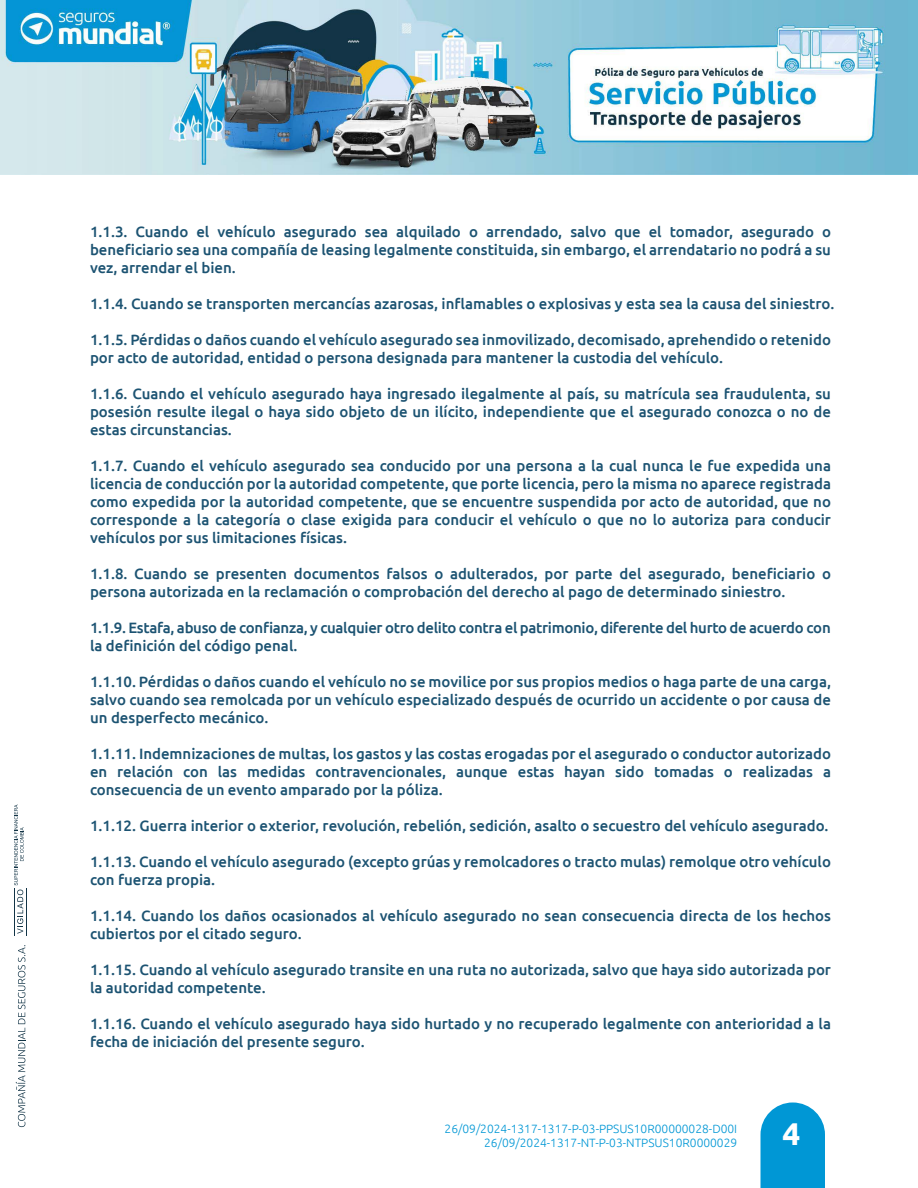
<style>
.page{position:relative;width:918px;height:1188px;background:#fff}
.page>*{position:absolute;margin:0;border:0;box-sizing:border-box;transform-origin:0 0}
.t1{font:700 31.5px "Ubuntu";color:#fff}
.t2{font:500 15px/18px "Ubuntu";color:#1c5372}
.t3{font:500 15px/18px "Ubuntu";letter-spacing:-.02em;color:#1c5372}
.t4{font:300 12px/14.4px "Ubuntu";color:#0097d5;text-align:right}
</style>
<div class="page">
<svg style="left:760px;top:1102px;width:65px;height:86px;background:#17a0d8"></svg>
<svg style="left:14px;top:805px;width:10px;height:129px"></svg>
<hr style="left:14px;top:888px;width:1px;height:48px;background:#123446">
<hr style="left:26px;top:888px;width:1px;height:48px;background:#123446">
<svg style="left:16px;top:945px;width:9px;height:182px"></svg>
<img style="left:0;top:0;width:918px;height:175px">
<p class="t2" style="left:90px;top:222px;width:743px;text-align:justify">1.1.3. Cuando el vehículo asegurado sea alquilado o arrendado, salvo que el tomador, asegurado o beneficiario sea una compañía de leasing legalmente constituida, sin embargo, el arrendatario no podrá a su vez, arrendar el bien.</p>
<p class="t2" style="left:90px;top:294px;width:746px">1.1.4. Cuando se transporten mercancías azarosas, inflamables o explosivas y esta sea la causa del siniestro.</p>
<p class="t2" style="left:90px;top:330px;width:743px">1.1.5. Pérdidas o daños cuando el vehículo asegurado sea inmovilizado, decomisado, aprehendido o retenido por acto de autoridad, entidad o persona designada para mantener la custodia del vehículo.</p>
<p class="t2" style="left:90px;top:384px;width:743px;text-align:justify">1.1.6. Cuando el vehículo asegurado haya ingresado ilegalmente al país, su matrícula sea fraudulenta, su posesión resulte ilegal o haya sido objeto de un ilícito, independiente que el asegurado conozca o no de estas circunstancias.</p>
<p class="t2" style="left:90px;top:456px;width:743px;text-align:justify">1.1.7. Cuando el vehículo asegurado sea conducido por una persona a la cual nunca le fue expedida una licencia de conducción por la autoridad competente, que porte licencia, pero la misma no aparece registrada como expedida por la autoridad competente, que se encuentre suspendida por acto de autoridad, que no corresponde a la categoría o clase exigida para conducir el vehículo o que no lo autoriza para conducir vehículos por sus limitaciones físicas.</p>
<p class="t2" style="left:90px;top:564px;width:743px">1.1.8. Cuando se presenten documentos falsos o adulterados, por parte del asegurado, beneficiario o persona autorizada en la reclamación o comprobación del derecho al pago de determinado siniestro.</p>
<p class="t3" style="left:90px;top:618px;width:743px">1.1.9. Estafa, abuso de confianza, y cualquier otro delito contra el patrimonio, diferente del hurto de acuerdo con la definición del código penal.</p>
<p class="t2" style="left:90px;top:672px;width:743px;text-align:justify">1.1.10. Pérdidas o daños cuando el vehículo no se movilice por sus propios medios o haga parte de una carga, salvo cuando sea remolcada por un vehículo especializado después de ocurrido un accidente o por causa de un desperfecto mecánico.</p>
<p class="t2" style="left:90px;top:744px;width:743px;text-align:justify">1.1.11. Indemnizaciones de multas, los gastos y las costas erogadas por el asegurado o conductor autorizado en relación con las medidas contravencionales, aunque estas hayan sido tomadas o realizadas a consecuencia de un evento amparado por la póliza.</p>
<p class="t2" style="left:90px;top:816px;width:740px">1.1.12. Guerra interior o exterior, revolución, rebelión, sedición, asalto o secuestro del vehículo asegurado.</p>
<p class="t2" style="left:90px;top:852px;width:743px">1.1.13. Cuando el vehículo asegurado (excepto grúas y remolcadores o tracto mulas) remolque otro vehículo con fuerza propia.</p>
<p class="t2" style="left:90px;top:906px;width:743px">1.1.14. Cuando los daños ocasionados al vehículo asegurado no sean consecuencia directa de los hechos cubiertos por el citado seguro.</p>
<p class="t2" style="left:90px;top:960px;width:743px">1.1.15. Cuando al vehículo asegurado transite en una ruta no autorizada, salvo que haya sido autorizada por la autoridad competente.</p>
<p class="t2" style="left:90px;top:1014px;width:743px">1.1.16. Cuando el vehículo asegurado haya sido hurtado y no recuperado legalmente con anterioridad a la fecha de iniciación del presente seguro.</p>
<p class="t4" style="left:445px;top:1121px;width:294px">26/09/2024-1317-1317-P-03-PPSUS10R00000028-D00I<br>26/09/2024-1317-NT-P-03-NTPSUS10R0000029</p>
<h1 class="t1" style="left:782px;top:1115px;width:19px">4</h1>
</div>
